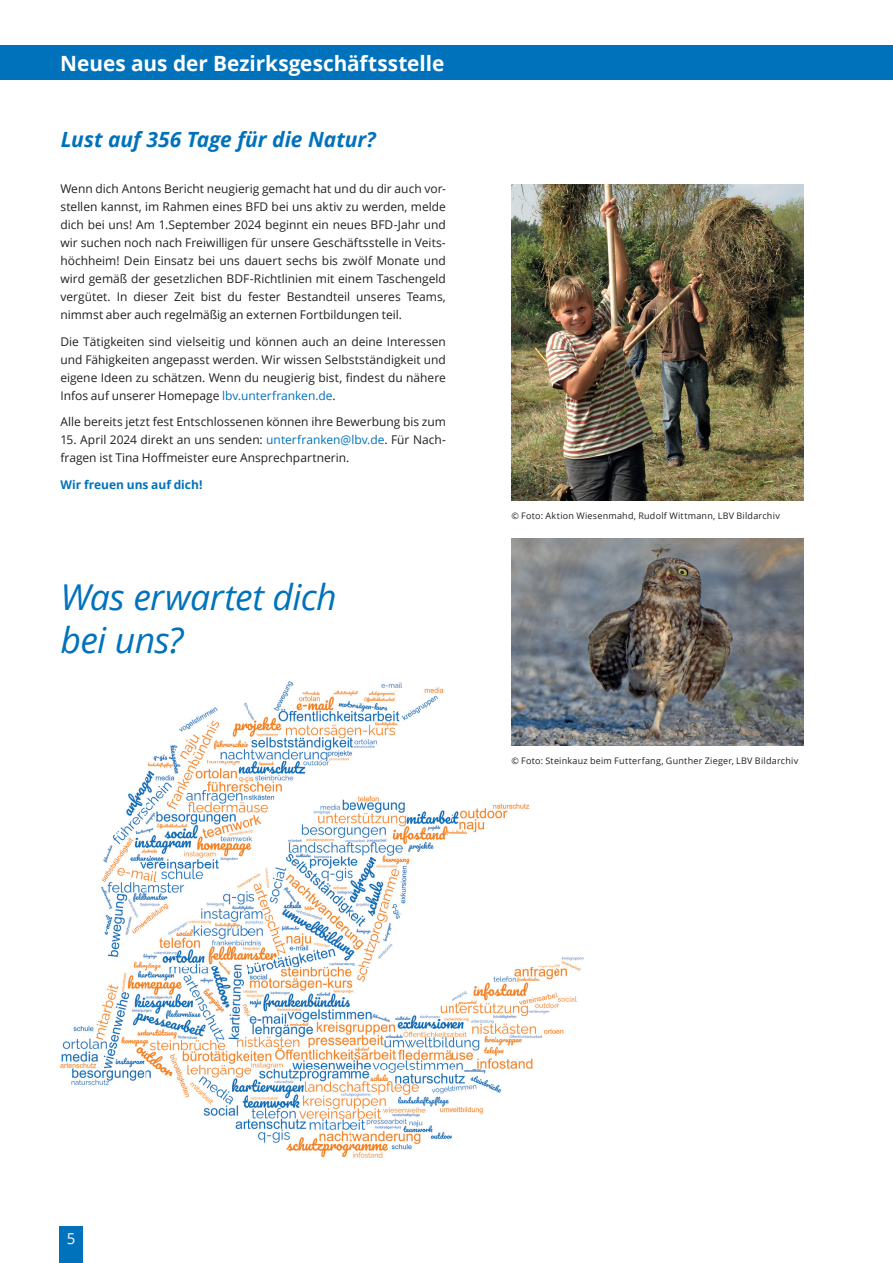
<style>
.page{position:relative;width:893px;height:1263px;background:#fff}
.page>*{position:absolute;margin:0;border:0;box-sizing:border-box;transform-origin:0 0}
.t1{font:italic 35.7px/42.8px "Open Sans";letter-spacing:-.02em;color:#0072bc}
.t2{font:700 21px "Open Sans";color:#fff}
.t3{font:italic 700 21px "Open Sans";color:#0072bc}
.t4{font:15px "Open Sans";color:#fff}
.t5{font:12px/18px "Open Sans";color:#231f20;text-align:justify}
.t6{font:700 12px "Open Sans";color:#0072bc}
.t7{font:9px "Open Sans";letter-spacing:.025em;color:#231f20}
.s1{color:#0072bc}
</style>
<div class="page">
<div style="left:60px;top:1226px;width:23px;height:37px;background:#0072bc"></div>
<div style="left:0;top:46px;width:893px;height:34px;background:#0072bc"></div>
<img style="left:60px;top:681px;width:546px;height:477px">
<img style="left:511px;top:539px;width:293px;height:206px">
<img style="left:511px;top:184px;width:293px;height:316px">
<h2 class="t2" style="left:60px;top:48px;width:385px">Neues aus der Bezirksgeschäftsstelle</h2>
<h2 class="t3" style="left:61px;top:125px;width:317px">Lust auf 356 Tage für die Natur?</h2>
<p class="t5" style="left:60px;top:180px;width:387px">Wenn dich Antons Bericht neugierig gemacht hat und du dir auch vor&shy;stellen kannst, im Rahmen eines BFD bei uns aktiv zu werden, melde dich bei uns! Am 1.September 2024 beginnt ein neues BFD-Jahr und wir suchen noch nach Freiwilligen für unsere Geschäftsstelle in Veits&shy;höchheim! Dein Einsatz bei uns dauert sechs bis zwölf Monate und wird gemäß der gesetzlichen BDF-Richtlinien mit einem Taschengeld vergütet. In dieser Zeit bist du fester Bestandteil unseres Teams, nimmst aber auch regelmäßig an externen Fortbildungen teil.</p>
<p class="t5" style="left:60px;top:332px;width:387px">Die Tätigkeiten sind vielseitig und können auch an deine Interessen und Fähigkeiten angepasst werden. Wir wissen Selbstständigkeit und eigene Ideen zu schätzen. Wenn du neugierig bist, findest du nähere Infos auf unserer Homepage <span class="s1">lbv.unterfranken.de</span>.</p>
<p class="t5" style="left:60px;top:413px;width:387px">Alle bereits jetzt fest Entschlossenen können ihre Bewerbung bis zum</p>
<p class="t5" style="left:60px;top:431px;width:387px">15. April 2024 direkt an uns senden: <span class="s1">unterfranken@lbv.de</span>. Für Nach&shy;fragen ist Tina Hoffmeister eure Ansprechpartnerin.</p>
<p class="t6" style="left:60px;top:476px;width:144px">Wir freuen uns auf dich!</p>
<h1 class="t1" style="left:60px;top:575px;width:278px">Was erwartet dich bei uns?</h1>
<p class="t7" style="left:511px;top:509px;width:270px">© Foto: Aktion Wiesenmahd, Rudolf Wittmann, LBV Bildarchiv</p>
<p class="t7" style="left:511px;top:754px;width:288px">© Foto: Steinkauz beim Futterfang, Gunther Zieger, LBV Bildarchiv</p>
<p class="t4" style="left:67px;top:1229px;width:10px">5</p>
</div>
